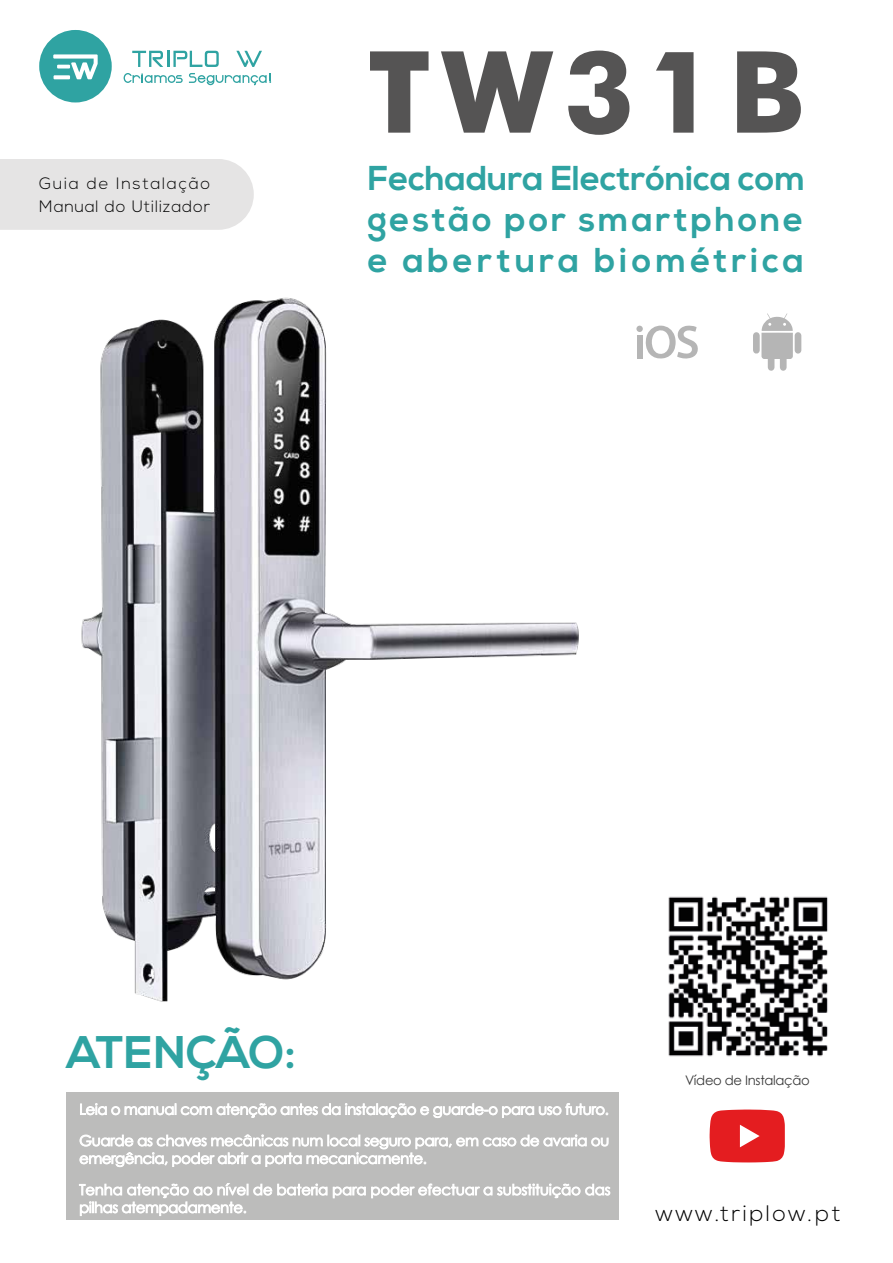
<style>
.page{position:relative;width:893px;height:1263px;background:#fff}
.page>*{position:absolute;margin:0;border:0;box-sizing:border-box;transform-origin:0 0}
.t1{font:700 113.7px "Futura";letter-spacing:.1em;color:#555454}
.t2{font:700 45.6px "Nexa";color:#2fa3a2}
.t3{font:700 34.5px/41.4px "Nexa";letter-spacing:.08em;color:#2fa3a2;text-align:justify}
.t4{font:300 22.35px "Nexa";letter-spacing:.1em;color:#010101}
.t5{font:300 16.5px/22.5px "Nexa";letter-spacing:.055em;color:#010101}
.t6{font:13.2px "Century Gothic";letter-spacing:-.025em;color:#393939}
</style>
<div class="page">
<div style="left:0;top:159px;width:254px;height:71px;background:#e5e4e4"></div>
<svg style="left:39px;top:30px;width:73px;height:72px"></svg>
<svg style="left:124px;top:73px;width:59px;height:10px"></svg>
<svg style="left:189px;top:73px;width:82px;height:12px"></svg>
<svg style="left:132px;top:51px;width:87px;height:16px"></svg>
<svg style="left:236px;top:51px;width:26px;height:16px"></svg>
<div style="left:66px;top:1092px;width:553px;height:127px;background:#bcbcbb"></div>
<svg style="left:80px;top:1103px;width:528px;height:15px"></svg>
<svg style="left:80px;top:1134px;width:528px;height:33px"></svg>
<svg style="left:333px;top:1183px;width:277px;height:15px"></svg>
<svg style="left:79px;top:1183px;width:248px;height:33px"></svg>
<img style="left:81px;top:297px;width:498px;height:705px">
<svg style="left:645px;top:325px;width:53px;height:34px"></svg>
<div style="left:637px;top:335px;width:5px;height:23px;background:#b5b5b5"></div>
<div style="left:636px;top:326px;width:7px;height:6px;background:#b5b5b5;border-radius:50%"></div>
<svg style="left:753px;top:313px;width:48px;height:58px"></svg>
<svg style="left:709px;top:1109px;width:76px;height:53px;background:#e7393b"></svg>
<img style="left:668px;top:896px;width:160px;height:161px">
<p class="t5" style="left:39px;top:173px;width:172px">Guia de Instalação<br>Manual do Utilizador</p>
<h1 class="t1" style="left:368px;top:9px;width:439px">TW31B</h1>
<p class="t3" style="left:368px;top:158px;width:439px">Fechadura Electrónica com gestão por smartphone e abertura biométrica</p>
<h2 class="t2" style="left:66px;top:1026px;width:230px">ATENÇÃO:</h2>
<p class="t6" style="left:685px;top:1071px;width:126px">Vídeo de Instalação</p>
<p class="t4" style="left:655px;top:1200px;width:187px">www.triplow.pt</p>
</div>
